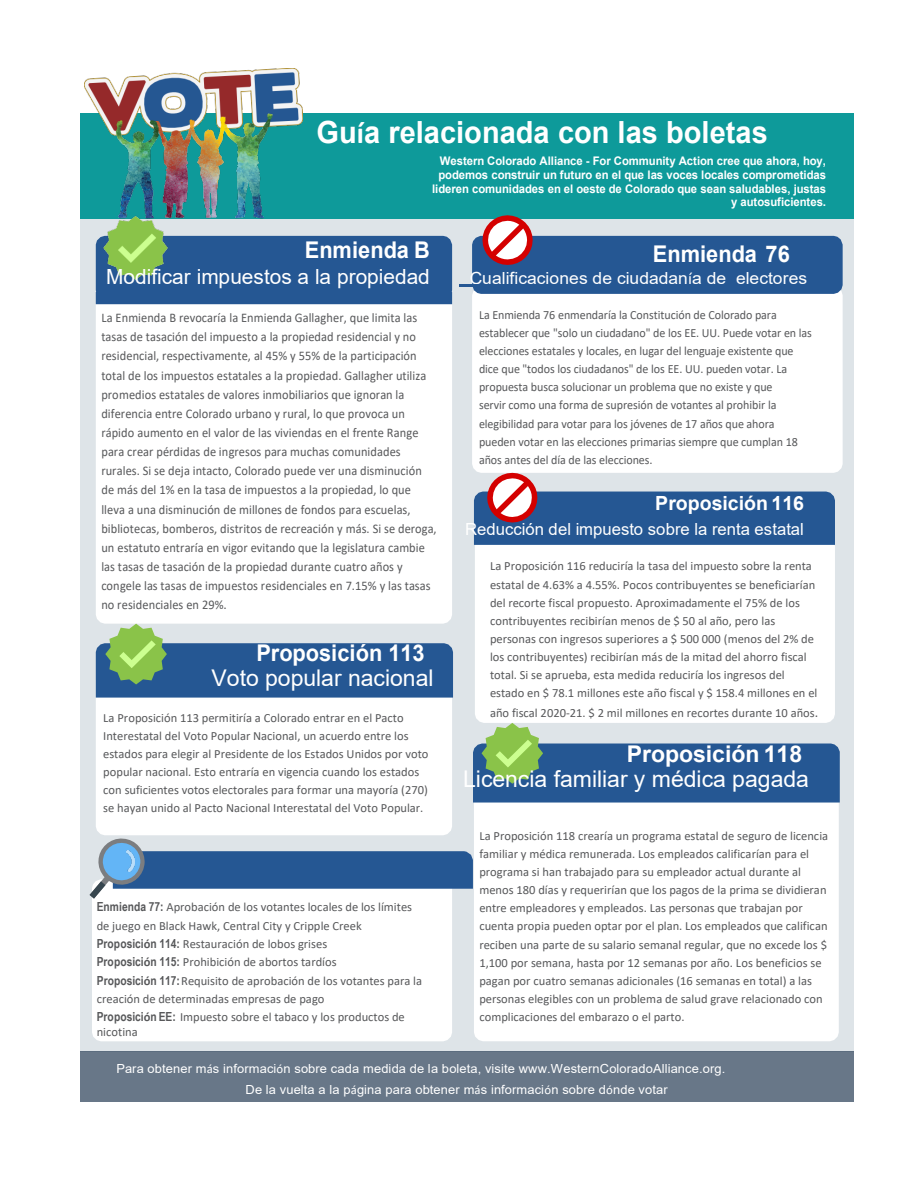
<style>
.page{position:relative;width:918px;height:1188px;background:#fff}
.page>*{position:absolute;margin:0;border:0;box-sizing:border-box;transform-origin:0 0}
.t1{font:700 30.6px "Arial";color:#fff;scale:.95 1}
.t2{font:23.1px/25.2px "Arial";color:#fff}
.t3{font:700 23.1px "Arial";color:#fff;scale:.95 1}
.t4{font:20.85px "Arial";color:#fff}
.t5{font:700 19.5px "Arial";color:#fff}
.t6{font:16.65px "Arial";color:#fff}
.t7{font:16.65px "Arial";color:#fff;scale:1.05 1}
.t8{font:13.2px/19.2px "Calibri";letter-spacing:.005em;color:#57585a;scale:.94 1}
.t9{font:12.45px/18.1px "Calibri";color:#57585a}
.t10{font:12.45px/18.1px "Calibri";color:#57585a;scale:.96 1}
.t11{font:12.45px/21px "Arial";letter-spacing:.01em;color:#fff}
.t12{font:700 11.85px/13.8px "Arial";letter-spacing:-.005em;color:#fff;text-align:right;scale:.96 1}
.s1{font-family:"Calibri"}
.s2{font-weight:700}
.s3{font-size:13.8px}
.s4{font-family:"Arial Narrow";font-weight:700}
</style>
<div class="page">
<div style="left:81px;top:219px;width:773px;height:833px;background:#dee4e8"></div>
<div style="left:81px;top:113px;width:773px;height:106px;background:#0e9a9a"></div>
<div style="left:96px;top:304px;width:356px;height:320px;background:#fff"></div>
<div style="left:81px;top:1052px;width:773px;height:50px;background:#687788"></div>
<div style="left:96px;top:236px;width:356px;height:68px;background:#255793"></div>
<div style="left:96px;top:698px;width:356px;height:137px;background:#fff"></div>
<div style="left:474px;top:803px;width:365px;height:238px;background:#fff"></div>
<div style="left:475px;top:545px;width:360px;height:178px;background:#fff"></div>
<div style="left:92px;top:899px;width:360px;height:142px;background:#fff"></div>
<svg style="left:90px;top:839px;width:383px;height:60px"></svg>
<img style="left:127px;top:851px;width:8px;height:20px">
<svg style="left:96px;top:624px;width:357px;height:74px"></svg>
<svg style="left:473px;top:723px;width:367px;height:80px"></svg>
<svg style="left:472px;top:215px;width:371px;height:330px;background:#b4c3d6"></svg>
<img style="left:85px;top:69px;width:218px;height:210px">
<hr style="left:460px;top:285px;width:350px;height:2px;background:#255793">
<p class="t1" style="left:317px;top:111px;width:477px">Gu<span class="s1">í</span>a relacionada con las boletas</p>
<p class="t12" style="left:432px;top:154px;width:412px">Western Colorado Alliance - For Community Action cree que ahora, hoy, podemos construir un futuro en el que las voces locales comprometidas lideren comunidades en el oeste de Colorado que sean saludables, justas y autosuficientes.</p>
<p class="t3" style="left:305px;top:234px;width:133px">Enmienda B</p>
<p class="t4" style="left:106px;top:263px;width:325px">Modificar impuestos a la propiedad</p>
<p class="t8" style="left:101px;top:308px;width:358px">La Enmienda B revocaría la Enmienda Gallagher, que limita las tasas de tasación del impuesto a la propiedad residencial y no residencial, respectivamente, al 45% y 55% de la participación total de los impuestos estatales a la propiedad. Gallagher utiliza promedios estatales de valores inmobiliarios que ignoran la diferencia entre Colorado urbano y rural, lo que provoca un rápido aumento en el valor de las viviendas en el frente Range para crear pérdidas de ingresos para muchas comunidades rurales. Si se deja intacto, Colorado puede ver una disminución de más del 1% en la tasa de impuestos a la propiedad, lo que lleva a una disminución de millones de fondos para escuelas, bibliotecas, bomberos, distritos de recreación y más. Si se deroga, un estatuto entraría en vigor evitando que la legislatura cambie las tasas de tasación de la propiedad durante cuatro años y congele las tasas de impuestos residenciales en 7.15% y las tasas no residenciales en 29%.</p>
<p class="t2" style="left:211px;top:640px;width:224px;text-indent:45px"><span class="s2">Proposición 113<br></span>Voto popular nacional</p>
<p class="t9" style="left:103px;top:708px;width:327px">La Proposición 113 permitiría a Colorado entrar en el Pacto Interestatal del Voto Popular Nacional, un acuerdo entre los estados para elegir al Presidente de los Estados Unidos por voto popular nacional. Esto entraría en vigencia cuando los estados con suficientes votos electorales para formar una mayoría (270) se hayan unido al Pacto Nacional Interestatal del Voto Popular.</p>
<p class="t3" style="left:653px;top:238px;width:146px">Enmienda 76</p>
<p class="t7" style="left:470px;top:266px;width:323px">Cualificaciones de ciudadan<span class="s1">í</span>a de electores</p>
<p class="t10" style="left:479px;top:305px;width:348px">La Enmienda 76 enmendaría la Constitución de Colorado para establecer que "solo un ciudadano" de los EE. UU. Puede votar en las elecciones estatales y locales, en lugar del lenguaje existente que dice que "todos los ciudadanos" de los EE. UU. pueden votar. La propuesta busca solucionar un problema que no existe y que<br>servir como una forma de supresión de votantes al prohibir la elegibilidad para votar para los jóvenes de 17 años que ahora pueden votar en las elecciones primarias siempre que cumplan 18 años antes del día de las elecciones.</p>
<p class="t5" style="left:655px;top:489px;width:150px">Proposición 116</p>
<p class="t6" style="left:465px;top:517px;width:340px">Reducción del impuesto sobre la renta estatal</p>
<p class="t9" style="left:490px;top:557px;width:329px">La Proposición 116 reduciría la tasa del impuesto sobre la renta estatal de 4.63% a 4.55%. Pocos contribuyentes se beneficiarían del recorte fiscal propuesto. Aproximadamente el 75% de los contribuyentes recibirían menos de $ 50 al año, pero las personas con ingresos superiores a $ 500 000 (menos del 2% de los contribuyentes) recibirían más de la mitad del ahorro fiscal total. Si se aprueba, esta medida reduciría los ingresos del estado en $ 78.1 millones este año fiscal y $ 158.4 millones en el</p>
<p class="t9" style="left:490px;top:703px;width:330px">año fiscal 2020-21. $ 2 mil millones en recortes durante 10 años<span class="s3">.</span></p>
<p class="t2" style="left:463px;top:741px;width:347px;line-height:24.8px;text-align:right"><span class="s2">Proposición 118<br></span>Licencia familiar y médica pagada</p>
<p class="t9" style="left:97px;top:898px;width:327px"><span class="s4">Enmienda 77:</span> Aprobación de los votantes locales de los límites de juego en Black Hawk, Central City y Cripple Creek <span class="s4">Proposici</span><span class="s2">ó</span><span class="s4">n 114:</span> Restauración de lobos grises<br><span class="s4">Proposici</span><span class="s2">ó</span><span class="s4">n 115:</span> Prohibición de abortos tardíos<br><span class="s4">Proposici</span><span class="s2">ó</span><span class="s4">n 117:</span>Requisito de aprobación de los votantes para la creación de determinadas empresas de pago<br><span class="s4">Proposici</span><span class="s2">ó</span><span class="s4">n EE:</span> Impuesto sobre el tabaco y los productos de</p>
<p class="t9" style="left:97px;top:1023px;width:42px">nicotina</p>
<p class="t9" style="left:479px;top:826px;width:350px">La Proposición 118 crearía un programa estatal de seguro de licencia familiar y médica remunerada. Los empleados calificarían para el programa si han trabajado para su empleador actual durante al menos 180 días y requerirían que los pagos de la prima se dividieran entre empleadores y empleados. Las personas que trabajan por cuenta propia pueden optar por el plan. Los empleados que califican reciben una parte de su salario semanal regular, que no excede los $ 1,100 por semana, hasta por 12 semanas por año. Los beneficios se pagan por cuatro semanas adicionales (16 semanas en total) a las personas elegibles con un problema de salud grave relacionado con complicaciones del embarazo o el parto.</p>
<p class="t11" style="left:246px;top:1058px;width:481px;text-indent:-129px">Para obtener m<span class="s1">á</span>s informaci<span class="s1">ó</span>n sobre cada medida de la boleta, visite www.WesternColoradoAlliance.org.<br>De la vuelta a la p<span class="s1">á</span>gina para obtener m<span class="s1">á</span>s informaci<span class="s1">ó</span>n sobre d<span class="s1">ó</span>nde votar</p>
</div>
